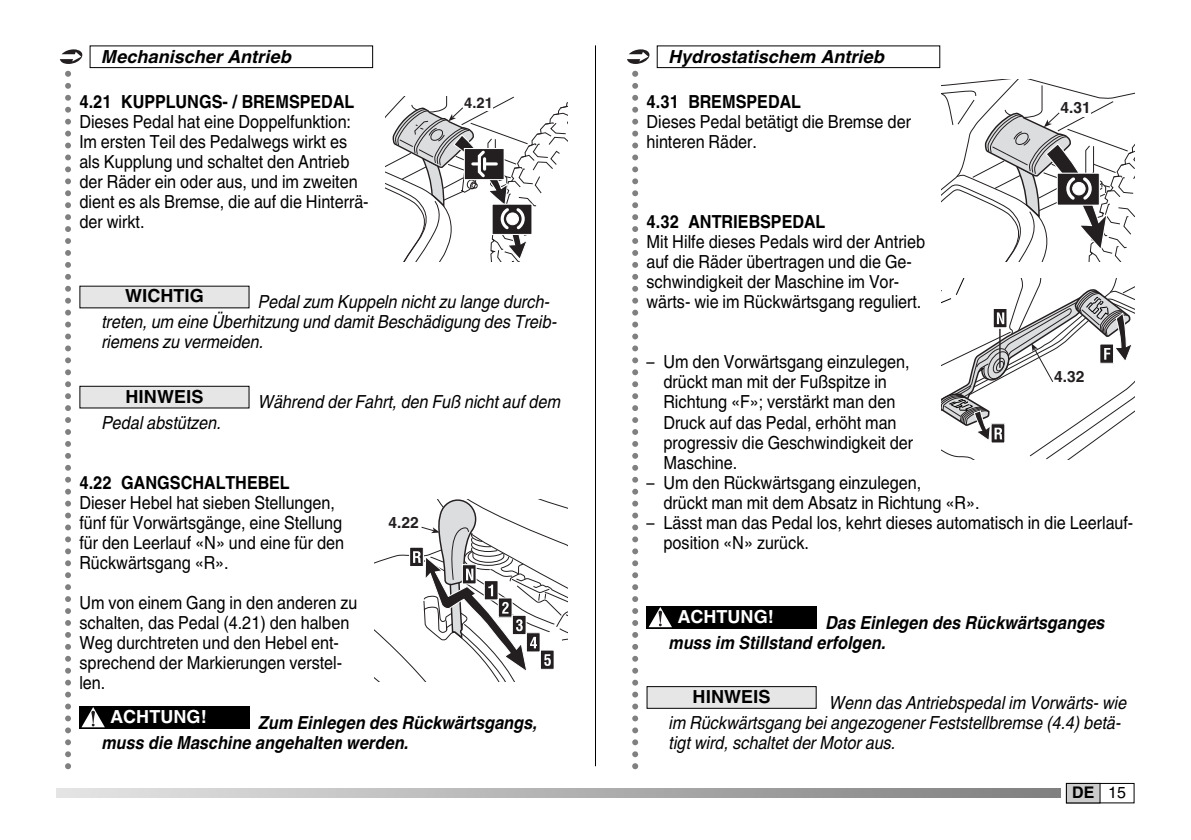
<style>
.page{position:relative;width:1191px;height:840px;background:#fff}
.page>*{position:absolute;margin:0;border:0;box-sizing:border-box;transform-origin:0 0}
.t1{font:18px/20px "Helvetica World";color:#000;scale:.9 1}
.t2{font:italic 18px/20px "Helvetica World";color:#000;scale:.9 1}
.t3{font:italic 700 18px/20px "Helvetica World";color:#000;scale:.9 1}
.t4{font:700 18px "Helvetica World";color:#000;scale:.9 1}
.t5{font:italic 700 18px "Helvetica World";color:#000}
.t6{font:700 18px "Helvetica World";color:#000}
.t7{font:700 18px "Helvetica World";color:#fff}
.t8{font:16px "Helvetica World";color:#000}
.t9{font:700 16px "Helvetica World";color:#000}
.t10{font:700 15.6px "Helvetica";color:#231f20}
.t11{font:700 14.8px "Helvetica";color:#231f20}
</style>
<div class="page">
<div style="left:1066px;top:782px;width:68px;height:20px;border:1px solid #000"></div>
<div style="left:79px;top:705px;width:29px;height:23px;background:#000"></div>
<svg style="left:81px;top:707px;width:24px;height:20px"></svg>
<svg style="left:91px;top:710px;width:4px;height:12px"></svg>
<div style="left:108px;top:705px;width:141px;height:23px;background:#000"></div>
<svg style="left:60px;top:49px;width:23px;height:15px"></svg>
<div style="left:90px;top:45px;width:283px;height:23px;border:1px solid #000"></div>
<div style="left:80px;top:386px;width:168px;height:21px;background:#e6e6e6"></div>
<div style="left:79px;top:385px;width:170px;height:23px;border:1px solid #000"></div>
<div style="left:80px;top:286px;width:168px;height:21px;background:#e6e6e6"></div>
<div style="left:647px;top:686px;width:168px;height:21px;background:#e6e6e6"></div>
<div style="left:646px;top:685px;width:170px;height:23px;border:1px solid #000"></div>
<div style="left:646px;top:605px;width:29px;height:23px;background:#000"></div>
<svg style="left:648px;top:607px;width:24px;height:20px"></svg>
<svg style="left:658px;top:610px;width:4px;height:12px"></svg>
<div style="left:675px;top:605px;width:141px;height:23px;background:#000"></div>
<svg style="left:627px;top:49px;width:23px;height:15px"></svg>
<div style="left:656px;top:45px;width:284px;height:23px;border:1px solid #000"></div>
<hr style="left:595px;top:45px;width:1px;height:720px;background:#000">
<div style="left:1066px;top:783px;width:33px;height:19px;background:#ccc"></div>
<div style="left:1066px;top:782px;width:34px;height:20px;border:1px solid #000"></div>
<svg style="left:57px;top:788px;width:1003px;height:9px;background:#b2b2b2"></svg>
<svg style="left:386px;top:96px;width:182px;height:165px"></svg>
<div style="left:464px;top:96px;width:29px;height:15px;background:#fff"></div>
<svg style="left:65px;top:71px;width:6px;height:697px"></svg>
<svg style="left:632px;top:71px;width:6px;height:697px"></svg>
<svg style="left:374px;top:499px;width:193px;height:181px"></svg>
<svg style="left:941px;top:79px;width:193px;height:182px"></svg>
<svg style="left:941px;top:278px;width:193px;height:181px"></svg>
<p class="t5" style="left:102px;top:46px;width:191px">Mechanischer Antrieb</p>
<p class="t4" style="left:79px;top:91px;width:307px">4.21 KUPPLUNGS- / BREMSPEDAL</p>
<p class="t1" style="left:79px;top:112px;width:323px">Dieses Pedal hat eine Doppelfunktion:<br>Im ersten Teil des Pedalwegs wirkt es als Kupplung und schaltet den Antrieb der Räder ein oder aus, und im zweiten dient es als Bremse, die auf die Hinterrä&shy;der wirkt.</p>
<p class="t11" style="left:464px;top:94px;width:30px">4.21</p>
<p class="t6" style="left:125px;top:285px;width:80px">WICHTIG</p>
<p class="t2" style="left:102px;top:292px;width:507px;text-indent:156px">Pedal zum Kuppeln nicht zu lange durch&shy;treten, um eine Überhitzung und damit Beschädigung des Treib&shy;riemens zu vermeiden.</p>
<p class="t6" style="left:125px;top:385px;width:79px">HINWEIS</p>
<p class="t2" style="left:102px;top:412px;width:134px">Pedal abstützen.</p>
<p class="t2" style="left:258px;top:392px;width:337px">Während der Fahrt, den Fuß nicht auf dem</p>
<p class="t4" style="left:79px;top:471px;width:235px">4.22 GANGSCHALTHEBEL</p>
<p class="t1" style="left:79px;top:492px;width:296px">Dieser Hebel hat sieben Stellungen, fünf für Vorwärtsgänge, eine Stellung für den Leerlauf «N» und eine für den<br>Rückwärtsgang «R».</p>
<p class="t1" style="left:79px;top:592px;width:310px">Um von einem Gang in den anderen zu schalten, das Pedal (4.21) den halben<br>Weg durchtreten und den Hebel ent&shy;sprechend der Markierungen verstel&shy;len.</p>
<p class="t3" style="left:102px;top:712px;width:485px;text-indent:157px">Zum Einlegen des Rückwärtsgangs, muss die Maschine angehalten werden.</p>
<p class="t10" style="left:389px;top:513px;width:32px">4.22</p>
<p class="t7" style="left:111px;top:706px;width:98px">ACHTUNG!</p>
<p class="t5" style="left:669px;top:46px;width:217px">Hydrostatischem Antrieb</p>
<p class="t4" style="left:646px;top:91px;width:173px">4.31 BREMSPEDAL</p>
<p class="t1" style="left:646px;top:112px;width:295px">Dieses Pedal betätigt die Bremse der hinteren Räder.</p>
<p class="t4" style="left:646px;top:211px;width:200px">4.32 ANTRIEBSPEDAL</p>
<p class="t1" style="left:646px;top:232px;width:311px">Mit Hilfe dieses Pedals wird der Antrieb auf die Räder übertragen und die Ge&shy;schwindigkeit der Maschine im Vor&shy;wärts- wie im Rückwärtsgang reguliert.</p>
<p class="t10" style="left:1060px;top:99px;width:32px">4.31</p>
<p class="t1" style="left:663px;top:352px;width:279px;text-indent:-17px">– Um den Vorwärtsgang einzulegen, drückt man mit der Fußspitze in<br>Richtung «F»; verstärkt man den<br>Druck auf das Pedal, erhöht man progressiv die Geschwindigkeit der<br>Maschine.</p>
<p class="t1" style="left:663px;top:472px;width:353px;text-indent:-17px">– Um den Rückwärtsgang einzulegen,<br>drückt man mit dem Absatz in Richtung «R».</p>
<p class="t1" style="left:663px;top:512px;width:524px;text-indent:-17px">– Lässt man das Pedal los, kehrt dieses automatisch in die Leerlauf&shy;position «N» zurück.</p>
<p class="t10" style="left:1054px;top:367px;width:32px">4.32</p>
<p class="t7" style="left:677px;top:606px;width:98px">ACHTUNG!</p>
<p class="t3" style="left:669px;top:612px;width:486px;text-indent:157px">Das Einlegen des Rückwärtsganges muss im Stillstand erfolgen.</p>
<p class="t6" style="left:692px;top:685px;width:79px">HINWEIS</p>
<p class="t2" style="left:669px;top:692px;width:510px;text-indent:160px">Wenn das Antriebspedal im Vorwärts- wie im Rückwärtsgang bei angezogener Feststellbremse (4.4) betä&shy;tigt wird, schaltet der Motor aus.</p>
<p class="t9" style="left:1072px;top:782px;width:24px">DE</p>
<p class="t8" style="left:1108px;top:782px;width:19px">15</p>
</div>
